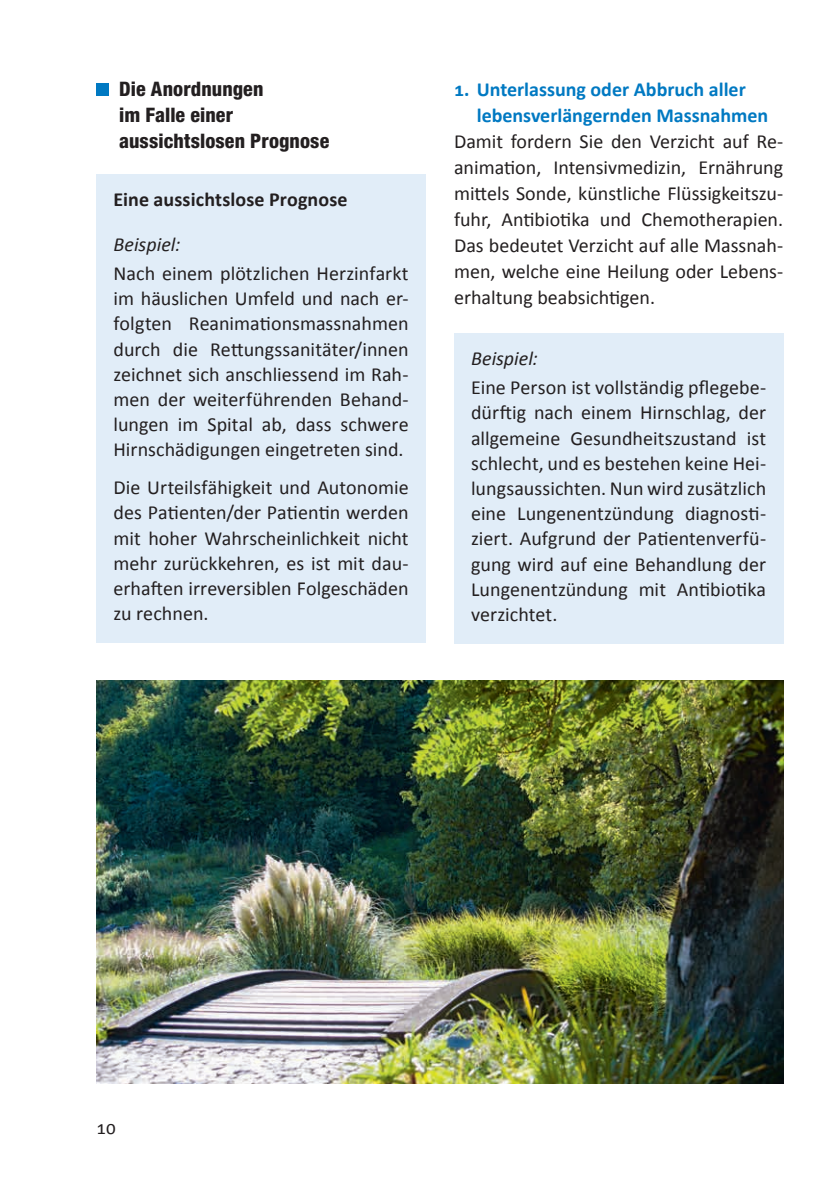
<style>
.page{position:relative;width:840px;height:1191px;background:#fff}
.page>*{position:absolute;margin:0;border:0;box-sizing:border-box;transform-origin:0 0}
.t1{font:20px/25.2px "Calibri";color:#231f20;text-align:justify}
.t2{font:700 20px/26px "Calibri";color:#0079c2}
.t3{font:800 condensed 20px/26px "Helvetica Neue LT Pro";letter-spacing:.005em;color:#231f20}
.t4{font:700 20px "Calibri";letter-spacing:.005em;color:#231f20}
.t5{font:italic 20px "Calibri";color:#231f20}
.t6{font:19px "Calibri";color:#231f20}
</style>
<div class="page">
<div style="left:96px;top:83px;width:13px;height:13px;background:#0079c2"></div>
<div style="left:454px;top:333px;width:328px;height:310px;background:#e1edf8"></div>
<div style="left:96px;top:174px;width:329px;height:469px;background:#e1edf8"></div>
<img style="left:96px;top:680px;width:686px;height:403px">
<p class="t3" style="left:119px;top:75px;width:211px">Die Anordnungen<br>im Falle einer aussichtslosen Prognose</p>
<p class="t2" style="left:476px;top:77px;width:293px;text-indent:-23px">1. Unterlassung oder Abbruch aller lebensverlängernden Massnahmen</p>
<p class="t1" style="left:454px;top:129px;width:330px;line-height:26px">Damit fordern Sie den Verzicht auf Re&shy;animation, Intensivmedizin, Ernährung mittels Sonde, künstliche Flüssigkeitszu&shy;fuhr, Antibiotika und Chemotherapien.<br>Das bedeutet Verzicht auf alle Massnah&shy;men, welche eine Heilung oder Lebens&shy;erhaltung beabsichtigen.</p>
<p class="t4" style="left:113px;top:187px;width:235px">Eine aussichtslose Prognose</p>
<p class="t5" style="left:113px;top:230px;width:68px">Beispiel:</p>
<p class="t1" style="left:113px;top:261px;width:296px">Nach einem plötzlichen Herzinfarkt im häuslichen Umfeld und nach er&shy;folgten Reanimationsmassnahmen durch die Rettungssanitäter/innen zeichnet sich anschliessend im Rah&shy;men der weiterführenden Behand&shy;lungen im Spital ab, dass schwere Hirnschädigungen eingetreten sind.</p>
<p class="t1" style="left:113px;top:475px;width:296px">Die Urteilsfähigkeit und Autonomie des Patienten/der Patientin werden mit hoher Wahrscheinlichkeit nicht mehr zurückkehren, es ist mit dau&shy;erhaften irreversiblen Folgeschäden zu rechnen.</p>
<p class="t5" style="left:471px;top:344px;width:68px">Beispiel:</p>
<p class="t1" style="left:471px;top:375px;width:296px">Eine Person ist vollständig pflegebe&shy;dürftig nach einem Hirnschlag, der allgemeine Gesundheitszustand ist schlecht, und es bestehen keine Hei&shy;lungsaussichten. Nun wird zusätzlich eine Lungenentzündung diagnosti&shy;ziert. Aufgrund der Patientenverfü&shy;gung wird auf eine Behandlung der Lungenentzündung mit Antibiotika verzichtet.</p>
<p class="t6" style="left:96px;top:1116px;width:21px">10</p>
</div>
